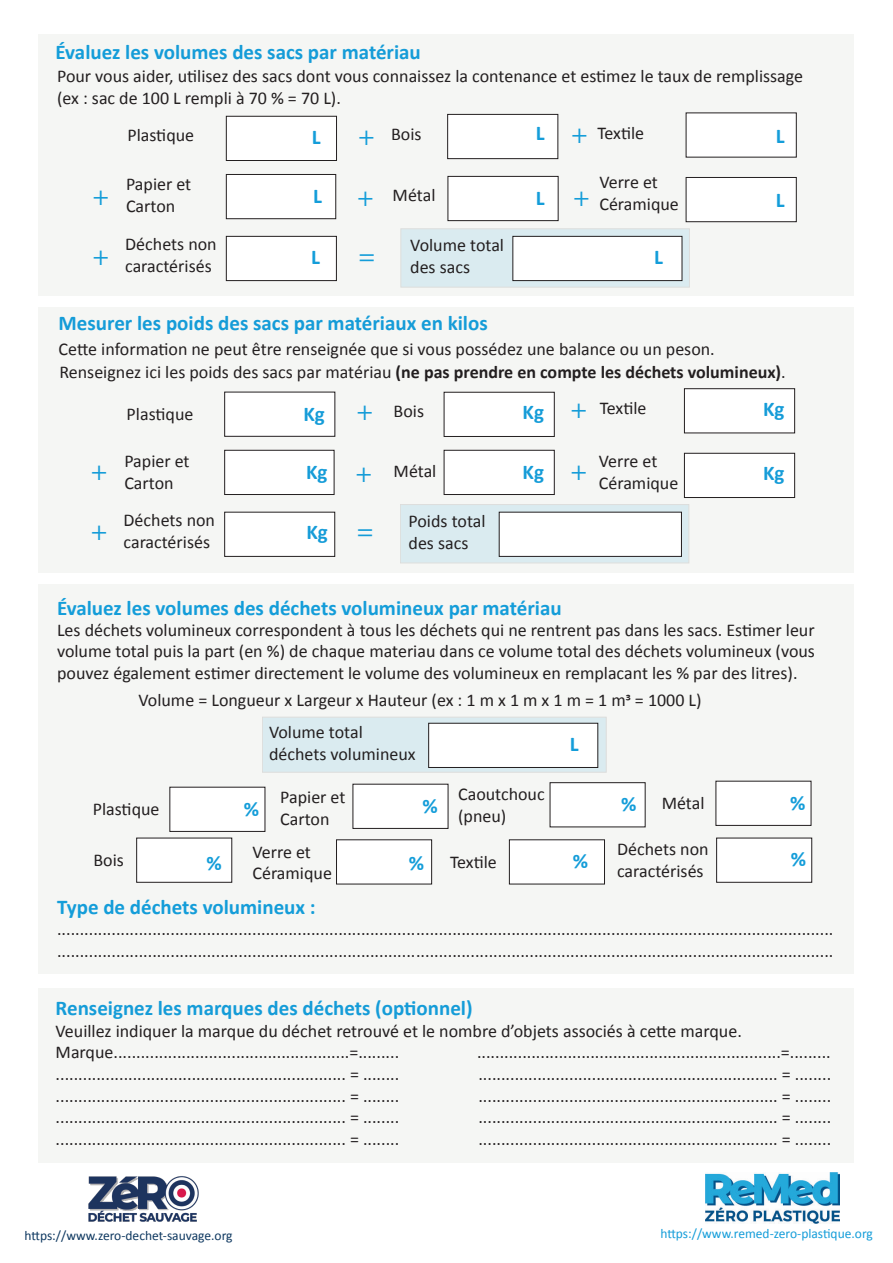
<style>
.page{position:relative;width:893px;height:1263px;background:#fff}
.page>*{position:absolute;margin:0;border:0;box-sizing:border-box;transform-origin:0 0}
.t1{font:27px "Myriad Pro";color:#149dd9}
.t2{font:27px "Myriad Pro";color:#159cd8}
.t3{font:700 21px "Calibri";color:#159cd8}
.t4{font:700 21px "Calibri";color:#149dd9}
.t5{font:18px/21.6px "Calibri";color:#231f20}
.t6{font:13.5px "Calibri";color:#149dd9}
.t7{font:13.5px "Calibri";color:#0e3860}
.s1{color:#149dd9}
.s2{font-weight:700}
.s3{font-family:"Myriad Pro";font-weight:400;font-size:27px}
</style>
<div class="page">
<div style="left:39px;top:34px;width:815px;height:262px;background:#f5f6f4"></div>
<div style="left:401px;top:228px;width:289px;height:59px;background:#daebf0"></div>
<div style="left:226px;top:236px;width:111px;height:45px;background:#fff;border:1px solid #231f20"></div>
<div style="left:226px;top:174px;width:110px;height:45px;background:#fff;border:1px solid #231f20"></div>
<div style="left:686px;top:113px;width:111px;height:44px;background:#fff"></div>
<div style="left:226px;top:116px;width:111px;height:45px;background:#fff;border:1px solid #231f20"></div>
<div style="left:513px;top:236px;width:169px;height:45px;background:#fff;border:1px solid #231f20"></div>
<div style="left:686px;top:177px;width:111px;height:45px;background:#fff;border:1px solid #231f20"></div>
<div style="left:447px;top:114px;width:111px;height:45px;background:#fff;border:1px solid #231f20"></div>
<div style="left:448px;top:176px;width:110px;height:45px;background:#fff;border:1px solid #231f20"></div>
<div style="left:39px;top:307px;width:815px;height:266px;background:#f5f6f4"></div>
<div style="left:400px;top:504px;width:289px;height:59px;background:#daebf0"></div>
<div style="left:39px;top:988px;width:815px;height:174px;background:#f5f6f4"></div>
<div style="left:224px;top:512px;width:111px;height:45px;background:#fff;border:1px solid #231f20"></div>
<div style="left:224px;top:450px;width:110px;height:45px;background:#fff;border:1px solid #231f20"></div>
<div style="left:684px;top:388px;width:111px;height:45px;background:#fff;border:1px solid #231f20"></div>
<div style="left:224px;top:392px;width:111px;height:45px;background:#fff;border:1px solid #231f20"></div>
<div style="left:499px;top:512px;width:183px;height:45px;background:#fff;border:1px solid #231f20"></div>
<div style="left:684px;top:453px;width:111px;height:45px;background:#fff;border:1px solid #231f20"></div>
<div style="left:444px;top:392px;width:111px;height:45px;background:#fff;border:1px solid #231f20"></div>
<div style="left:444px;top:450px;width:111px;height:45px;background:#fff;border:1px solid #231f20"></div>
<div style="left:39px;top:584px;width:815px;height:390px;background:#f5f6f4"></div>
<div style="left:262px;top:717px;width:344px;height:55px;background:#daebf0"></div>
<div style="left:428px;top:723px;width:170px;height:45px;background:#fff;border:1px solid #231f20"></div>
<div style="left:716px;top:781px;width:95px;height:45px;background:#fff;border:1px solid #231f20"></div>
<div style="left:336px;top:839px;width:96px;height:45px;background:#fff;border:1px solid #231f20"></div>
<div style="left:509px;top:839px;width:96px;height:45px;background:#fff;border:1px solid #231f20"></div>
<div style="left:716px;top:838px;width:96px;height:44px;background:#fff;border:1px solid #231f20"></div>
<div style="left:550px;top:782px;width:95px;height:45px;background:#fff;border:1px solid #231f20"></div>
<div style="left:353px;top:784px;width:95px;height:45px;background:#fff;border:1px solid #231f20"></div>
<div style="left:170px;top:787px;width:95px;height:45px;background:#fff;border:1px solid #231f20"></div>
<div style="left:136px;top:838px;width:96px;height:44px;background:#fff"></div>
<img style="left:88px;top:1176px;width:111px;height:46px">
<img style="left:706px;top:1172px;width:133px;height:51px">
<p class="t3" style="left:56px;top:38px;width:367px"><span class="s1">Évaluez</span> les volumes des sacs par matériau</p>
<p class="t5" style="left:57px;top:65px;width:748px">Pour vous aider, utilisez des sacs dont vous connaissez la contenance et estimez le taux de remplissage (ex : sac de 100 L rempli à 70 % = 70 L).</p>
<p class="t5" style="left:127px;top:124px;width:68px">Plastique</p>
<p class="t5" style="left:391px;top:123px;width:32px">Bois</p>
<p class="t5" style="left:597px;top:121px;width:48px">Textile</p>
<p class="t4" style="left:312px;top:122px;width:10px">L</p>
<p class="t4" style="left:536px;top:118px;width:10px">L</p>
<p class="t4" style="left:776px;top:121px;width:10px">L</p>
<h1 class="t1" style="left:358px;top:119px;width:18px">+</h1>
<h1 class="t1" style="left:571px;top:117px;width:18px">+</h1>
<p class="t5" style="left:126px;top:173px;width:67px">Papier et<br>Carton</p>
<p class="t5" style="left:599px;top:171px;width:81px">Verre et<br>Céramique</p>
<p class="t5" style="left:393px;top:184px;width:44px">Métal</p>
<p class="t4" style="left:313px;top:181px;width:10px">L</p>
<p class="t4" style="left:536px;top:183px;width:10px">L</p>
<p class="t4" style="left:776px;top:186px;width:10px">L</p>
<h1 class="t1" style="left:93px;top:179px;width:18px">+</h1>
<h1 class="t1" style="left:357px;top:180px;width:18px">+</h1>
<h1 class="t1" style="left:573px;top:180px;width:18px">+</h1>
<p class="t5" style="left:125px;top:233px;width:93px">Déchets non caractérisés</p>
<h1 class="t1" style="left:93px;top:239px;width:18px">+</h1>
<p class="t5" style="left:410px;top:234px;width:95px">Volume total des sacs</p>
<p class="t4" style="left:311px;top:242px;width:10px">L</p>
<p class="t4" style="left:654px;top:242px;width:10px">L</p>
<h1 class="t1" style="left:359px;top:239px;width:18px">=</h1>
<p class="t3" style="left:59px;top:308px;width:431px">Mesurer les poids des sacs par matériaux en kilos</p>
<p class="t5" style="left:59px;top:337px;width:729px;line-height:22.6px">Cette information ne peut être renseignée que si vous possédez une balance ou un peson.<br>Renseignez ici les poids des sacs par matériau <span class="s2">(ne pas prendre en compte les déchets volumineux)</span>.</p>
<p class="t5" style="left:127px;top:403px;width:68px">Plastique</p>
<p class="t5" style="left:600px;top:397px;width:48px">Textile</p>
<p class="t3" style="left:303px;top:399px;width:23px">Kg</p>
<p class="t3" style="left:763px;top:394px;width:23px">Kg</p>
<h1 class="t2" style="left:357px;top:395px;width:18px">+</h1>
<h1 class="t2" style="left:571px;top:392px;width:18px">+</h1>
<p class="t5" style="left:394px;top:400px;width:32px">Bois</p>
<p class="t3" style="left:523px;top:397px;width:23px">Kg</p>
<p class="t5" style="left:124px;top:450px;width:67px">Papier et<br>Carton</p>
<p class="t5" style="left:394px;top:460px;width:44px">Métal</p>
<p class="t3" style="left:306px;top:457px;width:23px">Kg</p>
<p class="t3" style="left:523px;top:457px;width:23px">Kg</p>
<h1 class="t2" style="left:91px;top:455px;width:18px">+</h1>
<h1 class="t2" style="left:356px;top:456px;width:18px">+</h1>
<h1 class="t2" style="left:571px;top:455px;width:18px">+</h1>
<p class="t5" style="left:124px;top:509px;width:93px">Déchets non caractérisés</p>
<h1 class="t2" style="left:91px;top:515px;width:18px">+</h1>
<p class="t5" style="left:409px;top:510px;width:79px">Poids total des sacs</p>
<p class="t3" style="left:306px;top:517px;width:68px">Kg <span class="s3">=</span></p>
<p class="t5" style="left:599px;top:450px;width:81px">Verre et<br>Céramique</p>
<p class="t4" style="left:57px;top:593px;width:506px">Évaluez les volumes des déchets volumineux par matériau</p>
<p class="t3" style="left:763px;top:458px;width:23px">Kg</p>
<p class="t5" style="left:57px;top:618px;width:759px;text-align:justify">Les déchets volumineux correspondent à tous les déchets qui ne rentrent pas dans les sacs. Estimer leur volume total puis la part (en %) de chaque materiau dans ce volume total des déchets volumineux (vous pouvez également estimer directement le volume des volumineux en remplacant les % par des litres).</p>
<p class="t5" style="left:138px;top:688px;width:565px">Volume = Longueur x Largeur x Hauteur (ex : 1 m x 1 m x 1 m = 1 m3 = 1000 L)</p>
<p class="t5" style="left:269px;top:721px;width:148px">Volume total déchets volumineux</p>
<p class="t4" style="left:570px;top:729px;width:10px">L</p>
<p class="t5" style="left:458px;top:783px;width:88px">Caoutchouc (pneu)</p>
<p class="t5" style="left:280px;top:786px;width:67px">Papier et<br>Carton</p>
<p class="t5" style="left:252px;top:840px;width:81px">Verre et<br>Céramique</p>
<p class="t4" style="left:790px;top:788px;width:17px">%</p>
<p class="t5" style="left:93px;top:798px;width:68px">Plastique</p>
<p class="t5" style="left:662px;top:792px;width:44px">Métal</p>
<p class="t5" style="left:93px;top:849px;width:32px">Bois</p>
<p class="t5" style="left:450px;top:851px;width:48px">Textile</p>
<p class="t4" style="left:244px;top:794px;width:17px">%</p>
<p class="t4" style="left:423px;top:791px;width:17px">%</p>
<p class="t4" style="left:621px;top:789px;width:17px">%</p>
<p class="t5" style="left:617px;top:838px;width:93px">Déchets non caractérisés</p>
<p class="t4" style="left:573px;top:846px;width:17px">%</p>
<p class="t4" style="left:791px;top:845px;width:17px">%</p>
<p class="t4" style="left:206px;top:848px;width:17px">%</p>
<p class="t4" style="left:409px;top:848px;width:17px">%</p>
<p class="t4" style="left:57px;top:892px;width:260px">Type de déchets volumineux :</p>
<p class="t5" style="left:57px;top:918px;width:778px">........................................................................................................................................................................... ...........................................................................................................................................................................</p>
<p class="t3" style="left:56px;top:993px;width:419px">Renseignez les marques des déchets (optionnel)</p>
<p class="t5" style="left:56px;top:1019px;width:688px">Veuillez indiquer la marque du déchet retrouvé et le nombre d’objets associés à cette marque.<br>Marque....................................................=.........</p>
<p class="t5" style="left:477px;top:1041px;width:355px">...................................................................=.........</p>
<p class="t5" style="left:56px;top:1063px;width:345px">................................................................ = ........</p>
<p class="t5" style="left:478px;top:1063px;width:354px">.................................................................. = ........</p>
<p class="t5" style="left:56px;top:1084px;width:345px">................................................................ = ........</p>
<p class="t5" style="left:478px;top:1084px;width:354px">.................................................................. = ........</p>
<p class="t5" style="left:56px;top:1106px;width:345px">................................................................ = ........</p>
<p class="t5" style="left:478px;top:1106px;width:354px">.................................................................. = ........</p>
<p class="t5" style="left:56px;top:1127px;width:345px">................................................................ = ........</p>
<p class="t5" style="left:478px;top:1127px;width:354px">.................................................................. = ........</p>
<p class="t7" style="left:24px;top:1226px;width:210px">https://www.zero-dechet-sauvage.org</p>
<p class="t6" style="left:660px;top:1224px;width:214px">https://www.remed-zero-plastique.org</p>
</div>
